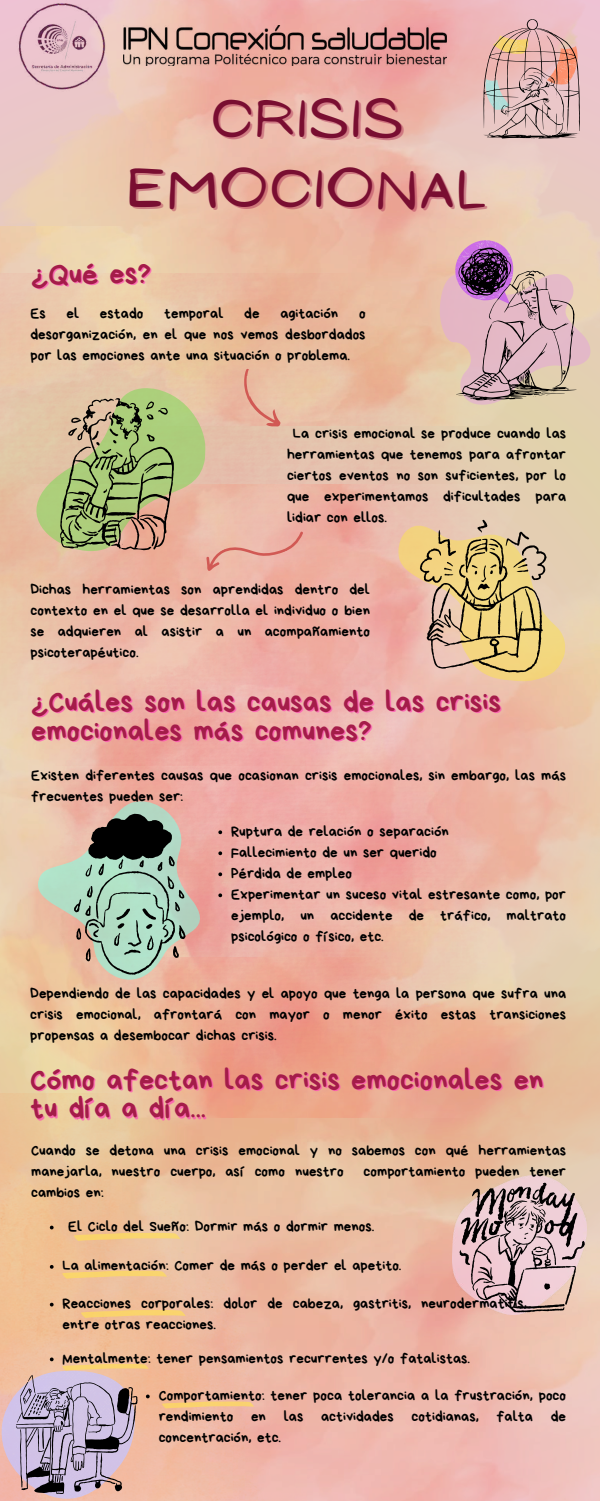
<style>
.page{position:relative;width:600px;height:1501px;background:#fff}
.page>*{position:absolute;margin:0;border:0;box-sizing:border-box;transform-origin:0 0}
.t1{font:50px/69.8px "NF Ananias Regular";letter-spacing:.075em;color:#790e31;text-align:center}
.t2{font:30px/28.5px "Bryndan Write";color:#a41c49}
.t3{font:15px/21px "Bryndan Write";color:#000;text-align:justify}
</style>
<div class="page">
<img style="left:0;top:0;width:600px;height:425px">
<img style="left:189px;top:273px;width:322px;height:211px">
<img style="left:0;top:226px;width:189px;height:603px">
<img style="left:0;top:1093px;width:315px;height:407px">
<img style="left:452px;top:1175px;width:134px;height:138px">
<svg style="left:460px;top:1182px;width:125px;height:130px;background:#bb9fa0"></svg>
<img style="left:39px;top:629px;width:480px;height:492px">
<svg style="left:30px;top:787px;width:209px;height:208px;background:#e7b7a3"></svg>
<svg style="left:74px;top:813px;width:112px;height:161px;background:#91a190"></svg>
<svg style="left:427px;top:232px;width:173px;height:180px;background:#cfaea9"></svg>
<img style="left:16px;top:0;width:92px;height:92px">
<img style="left:124px;top:26px;width:322px;height:39px">
<svg style="left:483px;top:19px;width:97px;height:120px;background:#d0a9a5"></svg>
<svg style="left:363px;top:496px;width:237px;height:206px;background:#eac1a8"></svg>
<svg style="left:420px;top:519px;width:127px;height:153px;background:#cbb17f"></svg>
<svg style="left:35px;top:368px;width:272px;height:215px;background:#cdb491"></svg>
<svg style="left:74px;top:1232px;width:106px;height:8px"></svg>
<svg style="left:50px;top:1225px;width:4px;height:4px"></svg>
<svg style="left:62px;top:1270px;width:105px;height:8px"></svg>
<svg style="left:50px;top:1264px;width:4px;height:4px"></svg>
<svg style="left:81px;top:1309px;width:104px;height:8px"></svg>
<svg style="left:162px;top:1401px;width:92px;height:6px"></svg>
<svg style="left:50px;top:1302px;width:4px;height:4px"></svg>
<svg style="left:218px;top:830px;width:4px;height:4px"></svg>
<svg style="left:218px;top:851px;width:4px;height:4px"></svg>
<svg style="left:218px;top:872px;width:4px;height:4px"></svg>
<svg style="left:218px;top:893px;width:4px;height:4px"></svg>
<svg style="left:0;top:1357px;width:150px;height:141px;background:#c0a6ad"></svg>
<h1 class="t1" style="left:129px;top:85px;width:359px">CRISIS<br>EMOCIONAL</h1>
<h2 class="t2" style="left:31px;top:259px;width:122px">¿Qué es?</h2>
<p class="t3" style="left:30px;top:303px;width:17px">Es</p>
<p class="t3" style="left:66px;top:303px;width:14px">el</p>
<p class="t3" style="left:100px;top:303px;width:45px">estado</p>
<p class="t3" style="left:164px;top:303px;width:61px">temporal</p>
<p class="t3" style="left:244px;top:303px;width:17px">de</p>
<p class="t3" style="left:280px;top:303px;width:59px">agitación</p>
<p class="t3" style="left:30px;top:303px;width:337px;text-indent:329px">o desorganización, en el que nos vemos desbordados por las emociones ante una situación o problema.</p>
<p class="t3" style="left:287px;top:423px;width:281px;text-indent:6px">La crisis emocional se produce cuando las herramientas que tenemos para afrontar ciertos eventos no son suficientes, por lo que experimentamos dificultades para lidiar con ellos.</p>
<p class="t3" style="left:30px;top:578px;width:341px">Dichas herramientas son aprendidas dentro del contexto en el que se desarrolla el individuo o bien se adquieren al asistir a un acompañamiento psicoterapéutico.</p>
<h2 class="t2" style="left:31px;top:687px;width:471px">¿Cuáles son las causas de las crisis emocionales más comunes?</h2>
<p class="t3" style="left:31px;top:764px;width:537px">Existen diferentes causas que ocasionan crisis emocionales, sin embargo, las más frecuentes pueden ser:</p>
<p class="t3" style="left:231px;top:820px;width:337px;text-align:left">Ruptura de relación o separación<br>Fallecimiento de un ser querido<br>Pérdida de empleo<br>Experimentar un suceso vital estresante como, por ejemplo, un accidente de tráfico, maltrato psicológico o físico, etc.</p>
<p class="t3" style="left:30px;top:982px;width:537px">Dependiendo de las capacidades y el apoyo que tenga la persona que sufra una crisis emocional, afrontará con mayor o menor éxito estas transiciones propensas a desembocar dichas crisis.</p>
<h2 class="t2" style="left:30px;top:1065px;width:515px">Cómo afectan las crisis emocionales en tu día a día...</h2>
<p class="t3" style="left:31px;top:1139px;width:537px">Cuando se detona una crisis emocional y no sabemos con qué herramientas manejarla, nuestro cuerpo, así como nuestro</p>
<p class="t3" style="left:364px;top:1160px;width:204px">comportamiento pueden tener</p>
<p class="t3" style="left:31px;top:1181px;width:74px">cambios en:</p>
<p class="t3" style="left:68px;top:1215px;width:308px">El Ciclo del Sueño: Dormir más o dormir menos.</p>
<p class="t3" style="left:63px;top:1254px;width:340px">La alimentación: Comer de más o perder el apetito.</p>
<p class="t3" style="left:63px;top:1292px;width:466px">Reacciones corporales: dolor de cabeza, gastritis, neurodermatitis, entre otras reacciones.</p>
<p class="t3" style="left:63px;top:1347px;width:409px">Mentalmente: tener pensamientos recurrentes y/o fatalistas.</p>
<p class="t3" style="left:159px;top:1384px;width:409px">Comportamiento: tener poca tolerancia a la frustración, poco rendimiento en las actividades cotidianas, falta de concentración, etc.</p>
</div>
